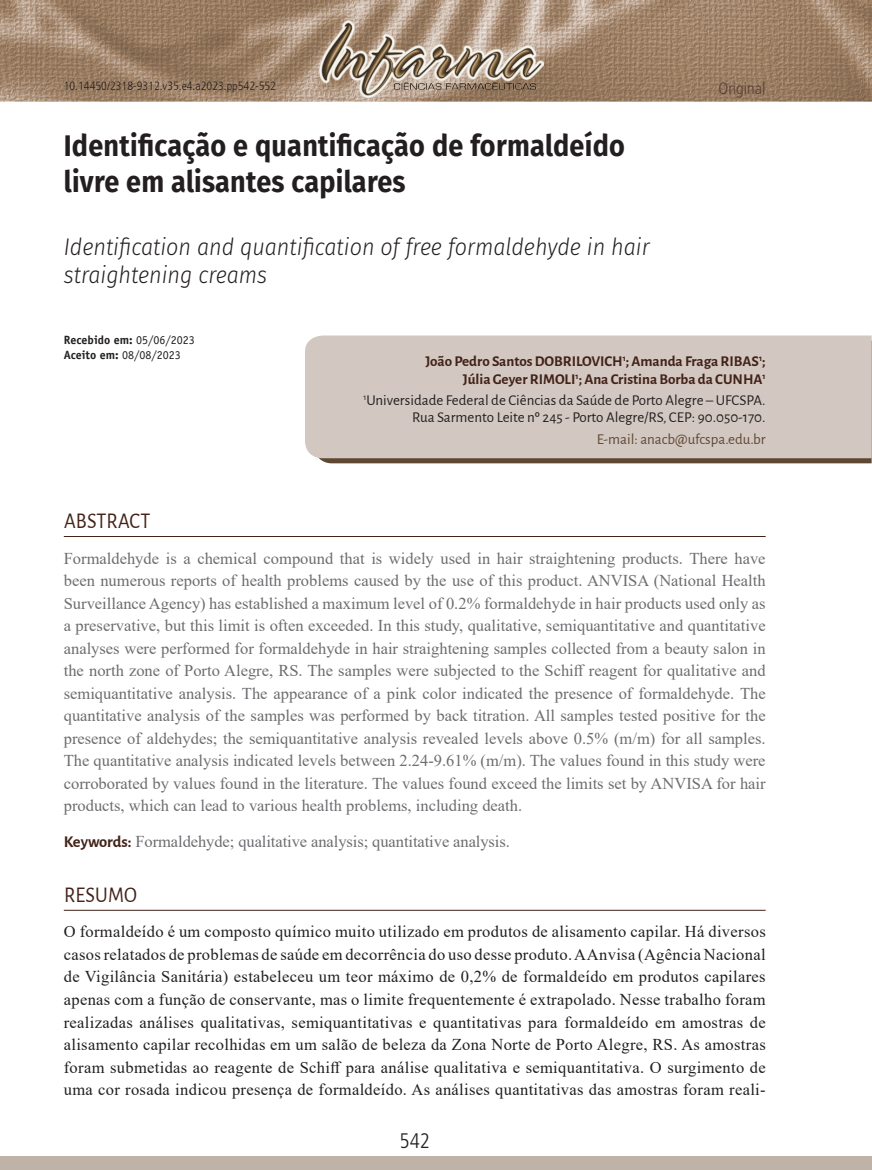
<style>
.page{position:relative;width:872px;height:1170px;background:#fff}
.page>*{position:absolute;margin:0;border:0;box-sizing:border-box;transform-origin:0 0}
.t1{font:700 30px/36px "Fira Sans";letter-spacing:.01em;color:#231f20;scale:.9 1}
.t2{font:italic 300 24px/28.8px "Fira Sans";color:#231f20;scale:.9 1}
.t3{font:22.5px "Alegreya Sans";letter-spacing:.01em;color:#432218;scale:.9 1}
.t4{font:300 condensed 21px "Frutiger LT Std";color:#231f20}
.t5{font:16.5px/22.5px "Times New Roman";letter-spacing:-.005em;color:#6c6d70;text-align:justify}
.t6{font:16.5px/22.5px "Times New Roman";letter-spacing:.02em;color:#231f20;text-align:justify}
.t7{font:300 condensed 16.5px "Frutiger LT Std";color:#583f39}
.t8{font:15px/17.2px "Alegreya Sans";color:#231f20;text-align:right}
.t9{font:700 15px/17.2px "Alegreya Sans";color:#432218;text-align:right}
.t10{font:15px "Alegreya Sans";color:#5e4833}
.t11{font:300 condensed 12px "Frutiger LT Std";color:#231f20}
.t12{font:700 12px/14.4px "Officina Sans Std";color:#231f20}
.s1{font-weight:400}
.s2{font-family:"Alegreya Sans";font-weight:700;color:#432218}
</style>
<div class="page">
<img style="left:0;top:0;width:871px;height:101px">
<div style="left:0;top:1155px;width:872px;height:14px;background:#bfb3a8"></div>
<img style="left:319px;top:20px;width:225px;height:77px">
<hr style="left:64px;top:536px;width:701px;height:1px;background:#432218">
<hr style="left:64px;top:909px;width:701px;height:1px;background:#432218">
<svg style="left:319px;top:458px;width:552px;height:5px;fill:#5e4833"></svg>
<div style="left:305px;top:335px;width:566px;height:123px;background:#d2c8c1"></div>
<p class="t11" style="left:64px;top:79px;width:214px">10.14450/2318-9312.v35.e4.a2023.pp542-552</p>
<h1 class="t1" style="left:64px;top:125px;width:625px">Identificação e quantificação de formaldeído livre em alisantes capilares</h1>
<h2 class="t2" style="left:64px;top:232px;width:652px">Identification and quantification of free formaldehyde in hair straightening creams</h2>
<p class="t7" style="left:718px;top:79px;width:49px">Original</p>
<p class="t12" style="left:64px;top:333px;width:133px">Recebido em: <span class="s1">05/06/2023<br></span>Aceito em: <span class="s1">08/08/2023</span></p>
<p class="t9" style="left:425px;top:352px;width:342px">João Pedro Santos DOBRILOVICH<sup>1</sup>; Amanda Fraga RIBAS<sup>1</sup>;<br>Júlia Geyer RIMOLI<sup>1</sup>; Ana Cristina Borba da CUNHA<sup>1</sup></p>
<p class="t8" style="left:363px;top:391px;width:404px"><sup>1</sup>Universidade Federal de Ciências da Saúde de Porto Alegre – UFCSPA.<br>Rua Sarmento Leite nº 245 - Porto Alegre/RS, CEP: 90.050-170.</p>
<p class="t10" style="left:597px;top:428px;width:170px">E-mail: anacb@ufcspa.edu.br</p>
<h3 class="t3" style="left:64px;top:505px;width:97px">ABSTRACT</h3>
<p class="t5" style="left:64px;top:546px;width:703px">Formaldehyde is a chemical compound that is widely used in hair straightening products. There have been numerous reports of health problems caused by the use of this product. ANVISA (National Health Surveillance Agency) has established a maximum level of 0.2% formaldehyde in hair products used only as a preservative, but this limit is often exceeded. In this study, qualitative, semiquantitative and quantitative analyses were performed for formaldehyde in hair straightening samples collected from a beauty salon in the north zone of Porto Alegre, RS. The samples were subjected to the Schiff reagent for qualitative and semiquantitative analysis. The appearance of a pink color indicated the presence of formaldehyde. The quantitative analysis of the samples was performed by back titration. All samples tested positive for the presence of aldehydes; the semiquantitative analysis revealed levels above 0.5% (m/m) for all samples.<br>The quantitative analysis indicated levels between 2.24-9.61% (m/m). The values found in this study were corroborated by values found in the literature. The values found exceed the limits set by ANVISA for hair products, which can lead to various health problems, including death.</p>
<p class="t5" style="left:64px;top:829px;width:447px"><span class="s2">Keywords:</span> Formaldehyde; qualitative analysis; quantitative analysis.</p>
<h3 class="t3" style="left:64px;top:879px;width:83px">RESUMO</h3>
<p class="t6" style="left:64px;top:920px;width:703px">O formaldeído é um composto químico muito utilizado em produtos de alisamento capilar. Há diversos casos relatados de problemas de saúde em decorrência do uso desse produto. A Anvisa (Agência Nacional de Vigilância Sanitária) estabeleceu um teor máximo de 0,2% de formaldeído em produtos capilares apenas com a função de conservante, mas o limite frequentemente é extrapolado. Nesse trabalho foram realizadas análises qualitativas, semiquantitativas e quantitativas para formaldeído em amostras de alisamento capilar recolhidas em um salão de beleza da Zona Norte de Porto Alegre, RS. As amostras foram submetidas ao reagente de Schiff para análise qualitativa e semiquantitativa. O surgimento de uma cor rosada indicou presença de formaldeído. As análises quantitativas das amostras foram reali-</p>
<p class="t4" style="left:399px;top:1128px;width:32px">542</p>
</div>
